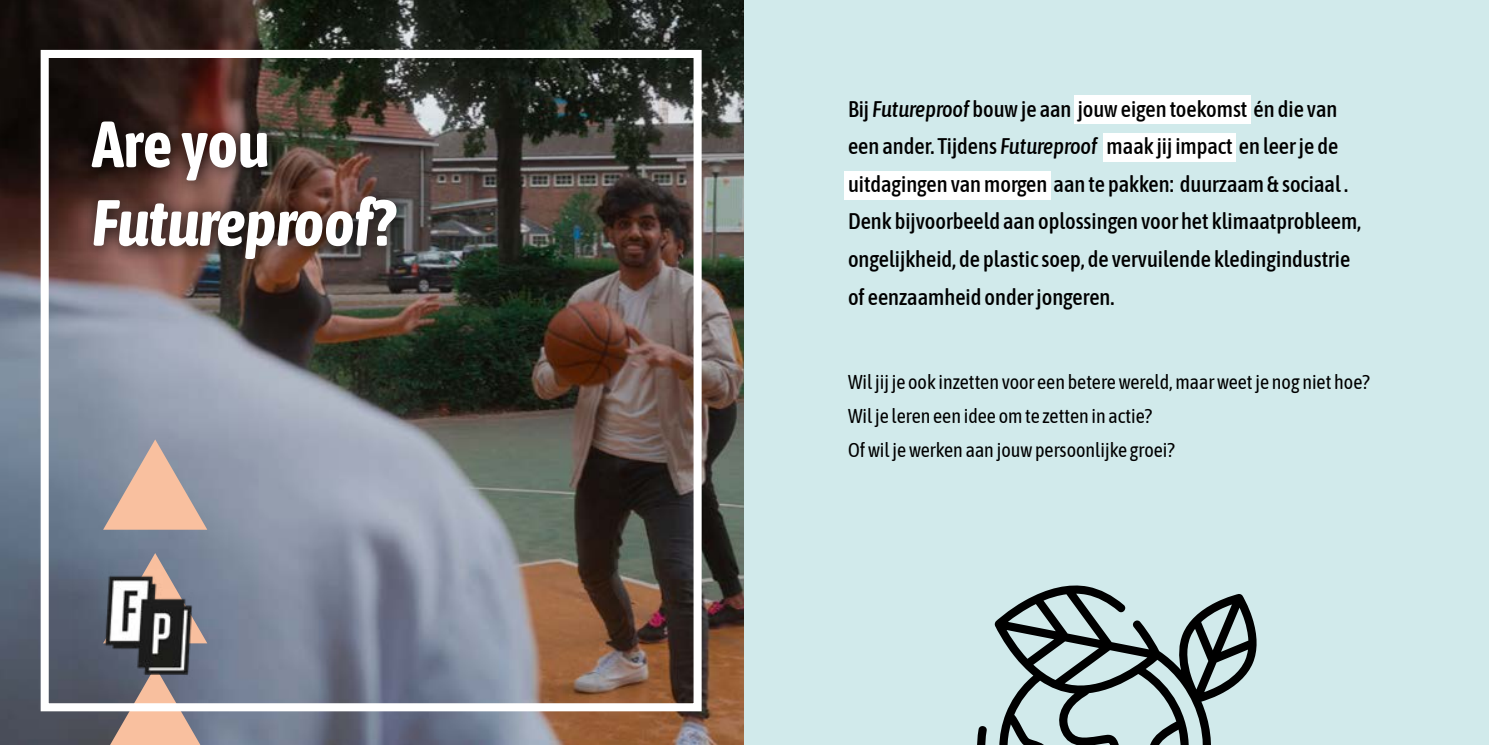
<style>
.page{position:relative;width:1489px;height:745px;background:#fff}
.page>*{position:absolute;margin:0;border:0;box-sizing:border-box;transform-origin:0 0}
.t1{font:italic 700 64.88px/78.4px "Asap Condensed";color:#fff}
.t2{font:500 22.5px/37.5px "Asap Condensed";color:#000}
.t3{font:20px/33.8px "Asap Condensed";color:#000}
.s1{font-style:normal}
.s2{font-style:italic}
</style>
<div class="page">
<img style="left:0;top:0;width:744px;height:744px">
<svg style="left:103px;top:439px;width:104px;height:90px;background:#bea7a0"></svg>
<svg style="left:110px;top:699px;width:90px;height:45px;background:#d4ac98"></svg>
<div style="left:41px;top:50px;width:660px;height:660px;border:8px solid #fff"></div>
<div style="left:744px;top:0;width:744px;height:744px;background:#d1eaeb"></div>
<div style="left:79px;top:108px;width:335px;height:169px;background:#000;opacity:.75"></div>
<img style="left:73px;top:549px;width:149px;height:150px">
<svg style="left:977px;top:585px;width:279px;height:159px"></svg>
<div style="left:1103px;top:134px;width:132px;height:28px;background:#fff"></div>
<div style="left:1074px;top:96px;width:176px;height:28px;background:#fff"></div>
<div style="left:844px;top:171px;width:206px;height:28px;background:#fff"></div>
<h1 class="t1" style="left:92px;top:101px;width:305px"><span class="s1">Are you<br></span>Futureproof<span class="s1">?</span></h1>
<p class="t2" style="left:848px;top:89px;width:514px">Bij <span class="s2">Futureproof</span> bouw je aan jouw eigen toekomst én die van een ander. Tijdens <span class="s2">Futureproof</span> maak jij impact en leer je de uitdagingen van morgen aan te pakken: duurzaam &amp; sociaal .<br>Denk bijvoorbeeld aan oplossingen voor het klimaatprobleem, ongelijkheid, de plastic soep, de vervuilende kledingindustrie of eenzaamheid onder jongeren.</p>
<p class="t3" style="left:848px;top:364px;width:523px">Wil jij je ook inzetten voor een betere wereld, maar weet je nog niet hoe?<br>Wil je leren een idee om te zetten in actie?<br>Of wil je werken aan jouw persoonlijke groei?</p>
</div>
